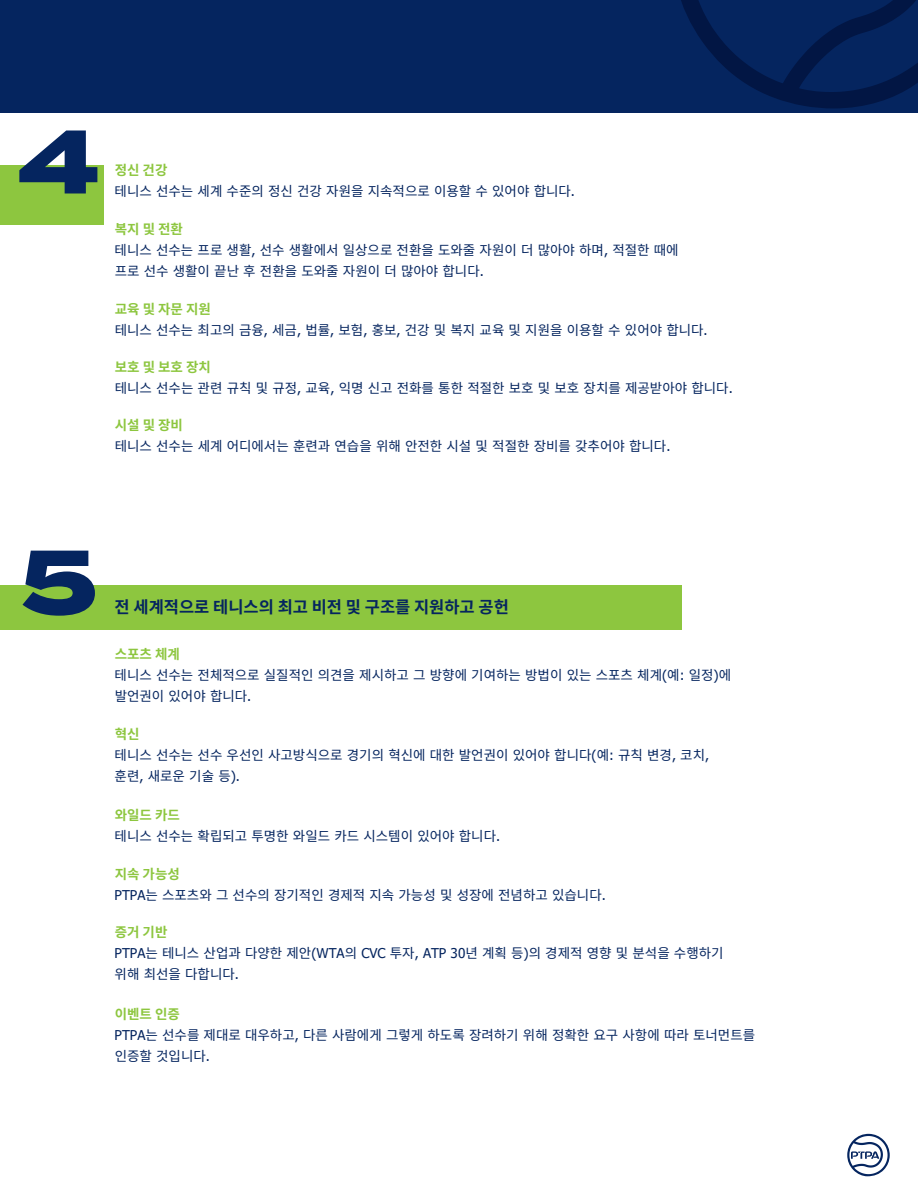
<style>
.page{position:relative;width:918px;height:1188px;background:#fff}
.page>*{position:absolute;margin:0;border:0;box-sizing:border-box;transform-origin:0 0}
.t1{font:800 90px "Termina";color:#05255f}
.t2{font:700 16.5px "Noto Sans KR";color:#05255f}
.t3{font:13.5px/21px "Noto Sans KR";color:#05255f}
.t4{font:700 13.5px "Noto Sans KR";color:#8dc63f}
.s1{font-family:"Tahoma"}
</style>
<div class="page">
<div style="left:0;top:585px;width:681px;height:44px;background:#8dc63f"></div>
<div style="left:0;top:0;width:918px;height:112px;background:#05255f"></div>
<svg style="left:681px;top:0;width:237px;height:108px"></svg>
<div style="left:0;top:165px;width:104px;height:59px;background:#8dc63f"></div>
<svg style="left:847px;top:1134px;width:43px;height:42px"></svg>
<h1 class="t1" style="left:18px;top:95px;width:83px">4</h1>
<p class="t4" style="left:115px;top:163px;width:54px">정신 건강</p>
<p class="t3" style="left:115px;top:181px;width:462px">테니스 선수는 세계 수준의 정신 건강 자원을 지속적으로 이용할 수 있어야 합니다<span class="s1">.</span></p>
<p class="t4" style="left:115px;top:221px;width:70px">복지 및 전환</p>
<p class="t3" style="left:115px;top:240px;width:566px">테니스 선수는 프로 생활<span class="s1">,</span> 선수 생활에서 일상으로 전환을 도와줄 자원이 더 많아야 하며<span class="s1">,</span> 적절한 때에 프로 선수 생활이 끝난 후 전환을 도와줄 자원이 더 많아야 합니다<span class="s1">.</span></p>
<p class="t4" style="left:115px;top:301px;width:98px">교육 및 자문 지원</p>
<p class="t3" style="left:115px;top:319px;width:595px">테니스 선수는 최고의 금융<span class="s1">,</span> 세금<span class="s1">,</span> 법률<span class="s1">,</span> 보험<span class="s1">,</span> 홍보<span class="s1">,</span> 건강 및 복지 교육 및 지원을 이용할 수 있어야 합니다<span class="s1">.</span></p>
<p class="t4" style="left:115px;top:360px;width:98px">보호 및 보호 장치</p>
<p class="t3" style="left:115px;top:377px;width:620px">테니스 선수는 관련 규칙 및 규정<span class="s1">,</span> 교육<span class="s1">,</span> 익명 신고 전화를 통한 적절한 보호 및 보호 장치를 제공받아야 합니다<span class="s1">.</span></p>
<p class="t4" style="left:115px;top:418px;width:70px">시설 및 장비</p>
<p class="t3" style="left:115px;top:436px;width:557px">테니스 선수는 세계 어디에서는 훈련과 연습을 위해 안전한 시설 및 적절한 장비를 갖추어야 합니다<span class="s1">.</span></p>
<h1 class="t1" style="left:20px;top:515px;width:79px">5</h1>
<p class="t2" style="left:115px;top:598px;width:396px">전 세계적으로 테니스의 최고 비전 및 구조를 지원하고 공헌</p>
<p class="t4" style="left:115px;top:646px;width:67px">스포츠 체계</p>
<p class="t3" style="left:115px;top:665px;width:618px">테니스 선수는 전체적으로 실질적인 의견을 제시하고 그 방향에 기여하는 방법이 있는 스포츠 체계<span class="s1">(</span>예<span class="s1">:</span> 일정<span class="s1">)</span>에 발언권이 있어야 합니다<span class="s1">.</span></p>
<p class="t4" style="left:115px;top:726px;width:26px">혁신</p>
<p class="t3" style="left:115px;top:745px;width:596px">테니스 선수는 선수 우선인 사고방식으로 경기의 혁신에 대한 발언권이 있어야 합니다<span class="s1">(</span>예<span class="s1">:</span> 규칙 변경<span class="s1">,</span> 코치<span class="s1">, </span>훈련<span class="s1">,</span> 새로운 기술 등<span class="s1">).</span></p>
<p class="t4" style="left:115px;top:807px;width:67px">와일드 카드</p>
<p class="t3" style="left:115px;top:826px;width:387px">테니스 선수는 확립되고 투명한 와일드 카드 시스템이 있어야 합니다<span class="s1">.</span></p>
<p class="t4" style="left:115px;top:866px;width:67px">지속 가능성</p>
<p class="t3" style="left:115px;top:884px;width:493px"><span class="s1">PTPA</span>는 스포츠와 그 선수의 장기적인 경제적 지속 가능성 및 성장에 전념하고 있습니다<span class="s1">.</span></p>
<p class="t4" style="left:115px;top:925px;width:54px">증거 기반</p>
<p class="t3" style="left:115px;top:943px;width:611px"><span class="s1">PTPA</span>는 테니스 산업과 다양한 제안<span class="s1">(WTA</span>의 <span class="s1">CVC</span> 투자<span class="s1">, ATP 30</span>년 계획 등<span class="s1">)</span>의 경제적 영향 및 분석을 수행하기 위해 최선을 다합니다<span class="s1">.</span></p>
<p class="t4" style="left:115px;top:1006px;width:67px">이벤트 인증</p>
<p class="t3" style="left:115px;top:1024px;width:642px"><span class="s1">PTPA</span>는 선수를 제대로 대우하고<span class="s1">,</span> 다른 사람에게 그렇게 하도록 장려하기 위해 정확한 요구 사항에 따라 토너먼트를 인증할 것입니다<span class="s1">.</span></p>
</div>
